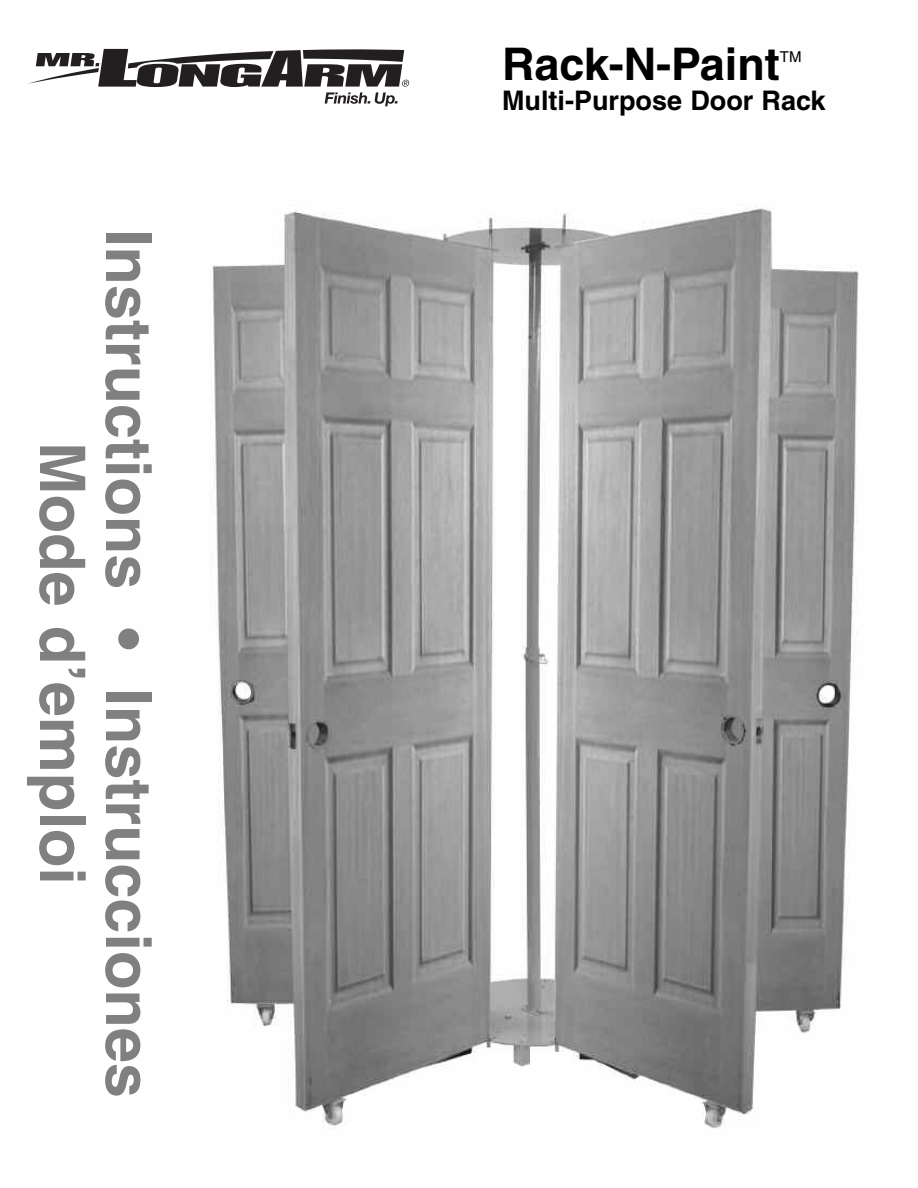
<style>
.page{position:relative;width:918px;height:1188px;background:#fff}
.page>*{position:absolute;margin:0;border:0;box-sizing:border-box;transform-origin:0 0}
.t1{font:700 63px/66px "Helvetica";color:#808080;text-align:center}
.t2{font:700 45px "Helvetica";color:#000}
.t3{font:700 27px "Helvetica";color:#000}
.t4{font:15px "Helvetica";color:#000}
</style>
<div class="page">
<img style="left:210px;top:82px;width:649px;height:1047px">
<div style="left:27px;top:27px;width:382px;height:101px;background:#fff"></div>
<svg style="left:28px;top:49px;width:381px;height:57px"></svg>
<p class="t1" style="left:155px;top:229px;width:871px;rotate:90deg">Instructions • Instrucciones<br>Mode d’emploi</p>
<p class="t2" style="left:502px;top:48px;width:279px">Rack-N-Paint</p>
<p class="t4" style="left:780px;top:51px;width:23px">TM</p>
<p class="t3" style="left:502px;top:91px;width:325px">Multi-Purpose Door Rack</p>
</div>
